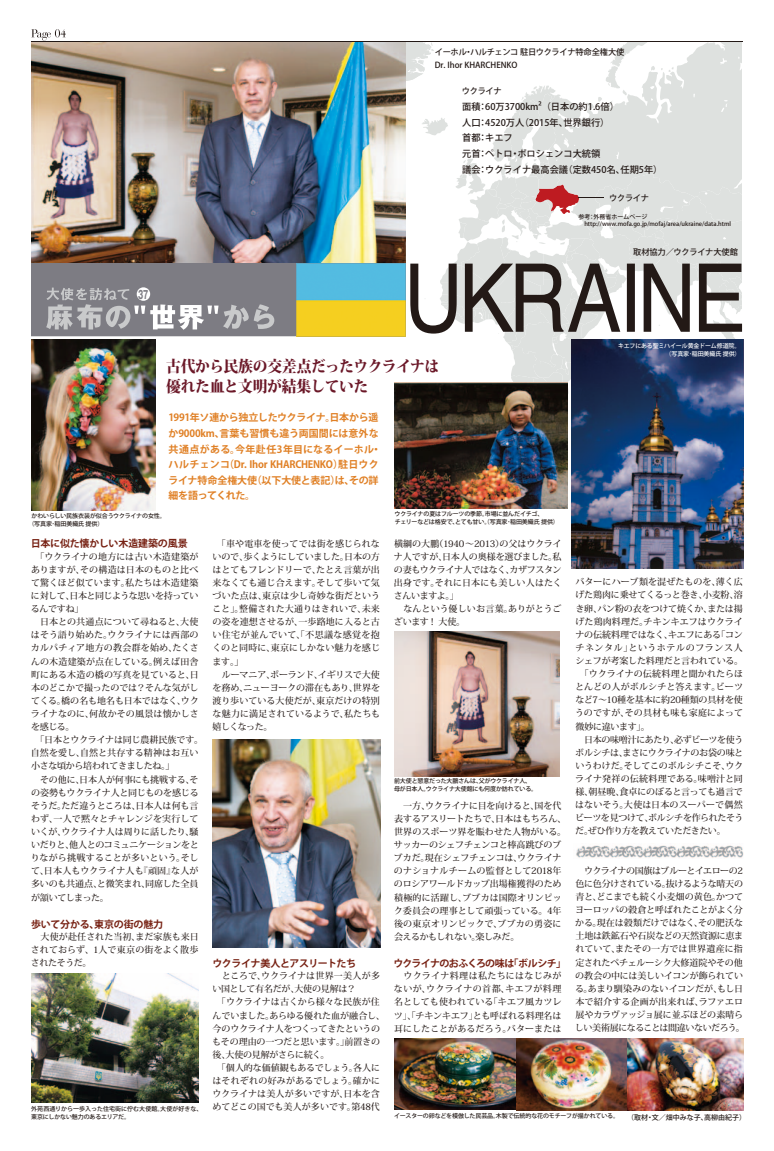
<style>
.page{position:relative;width:774px;height:1151px;background:#fff}
.page>*{position:absolute;margin:0;border:0;box-sizing:border-box;transform-origin:0 0}
.t1{font:15.6px/19.8px "Koz Min Pro Heavy 90 pv RKSJ H";letter-spacing:-.03em;color:#6b1828;scale:.95 1}
.t2{font:11.3px "Gothic MB101 Pr 5 Bold 90 pv RKSJ H";color:#7d7c83;scale:.6 1}
.t3{font:10px/15.6px "Koz Go Pro Bold 90 pv RKSJ H";letter-spacing:-.015em;color:#e08025}
.t4{font:10px "Koz Go Pro Bold 90 pv RKSJ H";letter-spacing:-.035em;color:#772113}
.t5{font:10px "Koz Go Pro Bold 90 pv RKSJ H";letter-spacing:-.065em;color:#772113}
.t6{font:9.2px/15.6px "Koz Go Pro Medium 90 pv RKSJ H";color:#231916}
.t7{font:9px/13.1px "Koz Min Pro Medium 90 pv RKSJ H";letter-spacing:-.005em;color:#231916}
.t8{font:9px "Koz Min Pro Medium 90 pv RKSJ H";letter-spacing:.015em;color:#231916}
.t9{font:9px "Koz Min Pro Medium 90 pv RKSJ H";letter-spacing:.02em;color:#231916}
.t10{font:9px "Koz Min Pro Medium 90 pv RKSJ H";letter-spacing:-.045em;color:#231916}
.t11{font:9px "Koz Min Pro Medium 90 pv RKSJ H";letter-spacing:-.04em;color:#231916}
.t12{font:9px "Koz Min Pro Medium 90 pv RKSJ H";letter-spacing:-.03em;color:#231916}
.t13{font:9px "Koz Min Pro Medium 90 pv RKSJ H";letter-spacing:-.035em;color:#231916}
.t14{font:9px "Koz Min Pro Medium 90 pv RKSJ H";letter-spacing:-.025em;color:#231916}
.t15{font:9px "Koz Min Pro Medium 90 pv RKSJ H";letter-spacing:.065em;color:#231916}
.t16{font:9px "Koz Min Pro Medium 90 pv RKSJ H";letter-spacing:-.05em;color:#231916}
.t17{font:8.2px/12px "Koz Go Pro Medium 90 pv RKSJ H";letter-spacing:-.02em;color:#231916}
.t18{font:7px "Koz Go Pro Medium 90 pv RKSJ H";color:#231916}
.t19{font:6px/8px "Koz Go Pro Medium 90 pv RKSJ H";letter-spacing:-.02em;color:#231916}
.t20{font:6px/7.1px "Koz Go Pro Medium 90 pv RKSJ H";color:#231916}
.t21{font:6px/8px "Koz Go Pro Medium 90 pv RKSJ H";letter-spacing:-.025em;color:#fff;text-align:right}
</style>
<div class="page">
<img style="left:213px;top:740px;width:168px;height:208px">
<img style="left:31px;top:29px;width:711px;height:389px">
<img style="left:394px;top:632px;width:166px;height:144px">
<img style="left:32px;top:973px;width:166px;height:130px">
<img style="left:395px;top:383px;width:172px;height:126px">
<img style="left:394px;top:1038px;width:349px;height:72px">
<img style="left:572px;top:339px;width:171px;height:230px">
<img style="left:31px;top:339px;width:124px;height:171px">
<img style="left:576px;top:845px;width:167px;height:13px">
<hr style="left:31px;top:42px;width:712px;height:1px;background:#231916">
<p class="t17" style="left:435px;top:47px;width:191px">イーホル・ハルチェンコ 駐日ウクライナ特命全権大使<br>Dr. Ihor KHARCHENKO</p>
<p class="t17" style="left:462px;top:86px;width:41px">ウクライナ</p>
<p class="t6" style="left:462px;top:100px;width:202px">面積：60万3700km²（日本の約1.6倍）<br>人口：4520万人（2015年、世界銀行）<br>首都：キエフ<br>元首：ペトロ・ポロシェンコ大統領<br>議会： ウクライナ最高会議（定数450名、任期5年）</p>
<p class="t20" style="left:578px;top:214px;width:154px">参考：外務省ホームページ　http://www.mofa.go.jp/mofaj/area/ukraine/data.html</p>
<p class="t17" style="left:609px;top:193px;width:41px">ウクライナ</p>
<p class="t2" style="left:138px;top:290px;width:19px">37</p>
<h1 class="t1" style="left:166px;top:359px;width:289px">古代から民族の交差点だったウクライナは優れた血と文明が結集していた</h1>
<p class="t3" style="left:168px;top:411px;width:214px">1991年ソ連から独立したウクライナ。日本から遥か9000km、言葉も習慣も違う両国間には意外な共通点がある。今年赴任3年目になるイーホル・ハルチェンコ（Dr. Ihor KHARCHENKO）駐日ウクライナ特命全権大使（以下大使と表記）は、その詳細を語ってくれた。</p>
<p class="t19" style="left:28px;top:513px;width:139px;text-indent:3px">かわいらしい民族衣装が似合うウクライナの女性。（写真家･稲田美織氏 提供）</p>
<p class="t19" style="left:395px;top:511px;width:166px">ウクライナの夏はフルーツの季節。市場に並んだイチゴ、<br>チェリーなどは格安で、とても甘い。（写真家･稲田美織氏 提供）</p>
<p class="t17" style="left:633px;top:247px;width:106px">取材協力／ウクライナ大使館</p>
<p class="t21" style="left:618px;top:343px;width:124px">キエフにある聖ミハイール黄金ドーム修道院。（写真家･稲田美織氏 提供）</p>
<p class="t4" style="left:31px;top:540px;width:158px">日本に似た懐かしい木造建築の風景</p>
<p class="t8" style="left:35px;top:553px;width:165px">「ウクライナの地方には古い木造建築が</p>
<p class="t7" style="left:31px;top:564px;width:169px">ありますが、その構造は日本のものと比べ</p>
<p class="t8" style="left:31px;top:579px;width:169px">て驚くほど似ています。私たちは木造建築</p>
<p class="t11" style="left:31px;top:592px;width:169px">に対して、日本と同じような思いを持ってい</p>
<p class="t7" style="left:31px;top:603px;width:54px">るんですね」</p>
<p class="t7" style="left:31px;top:616px;width:169px">　日本との共通点について尋ねると、大使</p>
<p class="t7" style="left:31px;top:630px;width:169px">はそう語り始めた。ウクライナには西部の</p>
<p class="t9" style="left:31px;top:645px;width:169px">カルパチィア地方の教会群を始め、たくさ</p>
<p class="t8" style="left:31px;top:658px;width:169px">んの木造建築が点在している。例えば田舎</p>
<p class="t9" style="left:31px;top:671px;width:169px">町にある木造の橋の写真を見ていると、日</p>
<p class="t7" style="left:31px;top:682px;width:169px">本のどこかで撮ったのでは？そんな気がし</p>
<p class="t7" style="left:31px;top:695px;width:169px">てくる。橋の名も地名も日本ではなく、ウク</p>
<p class="t7" style="left:31px;top:708px;width:169px">ライナなのに、何故かその風景は懐かしさ</p>
<p class="t7" style="left:31px;top:721px;width:45px">を感じる。</p>
<p class="t7" style="left:35px;top:734px;width:169px">「日本とウクライナは同じ農耕民族です。</p>
<p class="t7" style="left:31px;top:748px;width:169px">自然を愛し、自然と共存する精神はお互い</p>
<p class="t13" style="left:31px;top:763px;width:145px">小さな頃から培われてきましたね。」</p>
<p class="t7" style="left:31px;top:774px;width:169px">　その他に、日本人が何事にも挑戦する、そ</p>
<p class="t14" style="left:31px;top:789px;width:169px">の姿勢もウクライナ人と同じものを感じる</p>
<p class="t7" style="left:31px;top:800px;width:169px">そうだ。ただ違うところは、日本人は何も言</p>
<p class="t7" style="left:31px;top:813px;width:169px">わず、一人で黙々とチャレンジを実行して</p>
<p class="t7" style="left:31px;top:826px;width:169px">いくが、ウクライナ人は周りに話したり、騒</p>
<p class="t10" style="left:31px;top:841px;width:169px">いだりと、他人とのコミュニケーションをと</p>
<p class="t7" style="left:31px;top:852px;width:169px">りながら挑戦することが多いという。そし</p>
<p class="t8" style="left:31px;top:867px;width:169px">て、日本人もウクライナ人も『頑固』な人が</p>
<p class="t7" style="left:31px;top:879px;width:169px">多いのも共通点、と微笑まれ、同席した全員</p>
<p class="t16" style="left:31px;top:894px;width:79px">が頷いてしまった。</p>
<p class="t4" style="left:31px;top:920px;width:134px">歩いて分かる、東京の街の魅力</p>
<p class="t7" style="left:31px;top:931px;width:169px;text-align:justify">　大使が赴任された当初、まだ家族も来日されておらず、1人で東京の街をよく散歩されたそうだ。</p>
<p class="t19" style="left:31px;top:1105px;width:173px">外苑西通りから一歩入った住宅街に佇む大使館。大使が好きな、東京にしかない魅力のあるエリアだ。</p>
<p class="t7" style="left:212px;top:538px;width:169px;text-indent:5px">「車や電車を使ってでは街を感じられないので、歩くようにしていました。日本の方はとてもフレンドリーで、たとえ言葉が出来なくても通じ合えます。そして歩いて気づいた点は、東京は少し奇妙な街だということ」。整備された大通りはきれいで、未来の姿を連想させるが、一歩路地に入ると古い住宅が並んでいて、「不思議な感覚を抱くのと同時に、東京にしかない魅力を感じます。」<br>　ルーマニア、ポーランド、イギリスで大使を務め、ニューヨークの滞在もあり、世界を渡り歩いている大使だが、東京だけの特別な魅力に満足されているようで、私たちも嬉しくなった。</p>
<p class="t4" style="left:212px;top:959px;width:145px">ウクライナ美人とアスリートたち</p>
<p class="t7" style="left:213px;top:970px;width:169px">　ところで、ウクライナは世界一美人が多</p>
<p class="t12" style="left:212px;top:985px;width:145px">い国として有名だが、大使の見解は？</p>
<p class="t7" style="left:217px;top:997px;width:165px">「ウクライナは古くから様々な民族が住</p>
<p class="t7" style="left:212px;top:1010px;width:174px">んでいました。あらゆる優れた血が融合し、</p>
<p class="t7" style="left:213px;top:1023px;width:169px">今のウクライナ人をつくってきたというの</p>
<p class="t7" style="left:212px;top:1036px;width:169px">もその理由の一つだと思います。」前置きの</p>
<p class="t12" style="left:213px;top:1051px;width:119px">後、大使の見解がさらに続く。</p>
<p class="t7" style="left:217px;top:1062px;width:165px">「個人的な価値観もあるでしょう。各人に</p>
<p class="t9" style="left:212px;top:1077px;width:169px">はそれぞれの好みがあるでしょう。確かに</p>
<p class="t8" style="left:212px;top:1090px;width:169px">ウクライナは美人が多いですが、日本を含</p>
<p class="t7" style="left:212px;top:1102px;width:169px">めてどこの国でも美人が多いです。第48代</p>
<p class="t7" style="left:394px;top:538px;width:170px">横綱の大鵬（1940～2013）の父はウクライナ人ですが、日本人の奥様を選びました。私の妻もウクライナ人ではなく、カザフスタン出身です。それに日本にも美しい人はたくさんいますよ。」<br>　なんという優しいお言葉。ありがとうございます！ 大使。</p>
<p class="t19" style="left:394px;top:778px;width:145px">前大使と懇意だった大鵬さんは、父がウクライナ人、母が日本人。ウクライナ大使館にも何度か訪れている。</p>
<p class="t7" style="left:394px;top:800px;width:174px">　一方、ウクライナに目を向けると、国を代表するアスリートたちで、日本はもちろん、世界のスポーツ界を賑わせた人物がいる。サッカーのシェフチェンコと棒高跳びのブブカだ。現在シェフチェンコは、ウクライナのナショナルチームの監督として2018年のロシアワールドカップ出場権獲得のため積極的に活躍し、ブブカは国際オリンピック委員会の理事として頑張っている。4年後の東京オリンピックで、ブブカの勇姿に会えるかもしれない。楽しみだ。</p>
<p class="t5" style="left:393px;top:959px;width:174px">ウクライナのおふくろの味は「ボルシチ」</p>
<p class="t7" style="left:394px;top:970px;width:169px;text-align:justify">　ウクライナ料理は私たちにはなじみがないが、ウクライナの首都、キエフが料理名としても使われている「キエフ風カツレツ」「チキンキエフ」</p>
<p class="t7" style="left:407px;top:1010px;width:10px">、</p>
<p class="t7" style="left:394px;top:1010px;width:169px;text-align:right">とも呼ばれる料理名は<br>耳にしたことがあるだろう。バターまたは</p>
<p class="t7" style="left:575px;top:577px;width:169px">バターにハーブ類を混ぜたものを、薄く広</p>
<p class="t7" style="left:575px;top:590px;width:169px">げた鶏肉に乗せてくるっと巻き、小麦粉、溶</p>
<p class="t7" style="left:575px;top:603px;width:169px">き卵、パン粉の衣をつけて焼くか、または揚</p>
<p class="t7" style="left:575px;top:616px;width:169px">げた鶏肉料理だ。チキンキエフはウクライ</p>
<p class="t7" style="left:575px;top:629px;width:169px">ナの伝統料理ではなく、キエフにある「コン</p>
<p class="t15" style="left:575px;top:644px;width:169px">チネンタル」というホテルのフランス人</p>
<p class="t7" style="left:575px;top:655px;width:169px">シェフが考案した料理だと言われている。</p>
<p class="t7" style="left:580px;top:668px;width:165px">「ウクライナの伝統料理と聞かれたらほ</p>
<p class="t8" style="left:575px;top:683px;width:169px">とんどの人がボルシチと答えます。ビーツ</p>
<p class="t7" style="left:575px;top:695px;width:169px">など7～10種を基本に約20種類の具材を使</p>
<p class="t7" style="left:575px;top:708px;width:169px">うのですが、その具材も味も家庭によって</p>
<p class="t12" style="left:575px;top:723px;width:76px">微妙に違います」。</p>
<p class="t10" style="left:575px;top:736px;width:169px">　日本の味噌汁にあたり、必ずビーツを使う</p>
<p class="t13" style="left:575px;top:749px;width:169px">ボルシチは、まさにウクライナのお袋の味と</p>
<p class="t7" style="left:575px;top:760px;width:169px">いうわけだ。そしてこのボルシチこそ、ウク</p>
<p class="t9" style="left:575px;top:775px;width:169px">ライナ発祥の伝統料理である。味噌汁と同</p>
<p class="t7" style="left:575px;top:786px;width:169px">様、朝昼晩、食卓にのぼると言っても過言で</p>
<p class="t7" style="left:575px;top:799px;width:169px">はないそう。大使は日本のスーパーで偶然</p>
<p class="t11" style="left:575px;top:814px;width:170px">ビーツを見つけて、ボルシチを作られたそう</p>
<p class="t10" style="left:575px;top:828px;width:152px">だ。ぜひ作り方を教えていただきたい。</p>
<p class="t7" style="left:575px;top:865px;width:171px">　ウクライナの国旗はブルーとイエローの2色に色分けされている。抜けるような晴天の青と、どこまでも続く小麦畑の黄色。かつてヨーロッパの穀倉と呼ばれたことがよく分かる。現在は穀類だけではなく、その肥沃な土地は鉄鉱石や石炭などの天然資源に恵まれていて、またその一方では世界遺産に指定されたペチェルーシク大修道院やその他の教会の中には美しいイコンが飾られている。あまり馴染みのないイコンだが、もし日本で紹介する企画が出来れば、ラファエロ展やカラヴァッジョ展に並ぶほどの素晴らしい美術展になることは間違いないだろう。</p>
<p class="t19" style="left:394px;top:1112px;width:227px">イースターの卵などを模倣した民芸品。木製で伝統的な花のモチーフが描かれている。</p>
<p class="t18" style="left:627px;top:1115px;width:121px">（取材・文／畑中みな子、高柳由紀子）</p>
</div>
